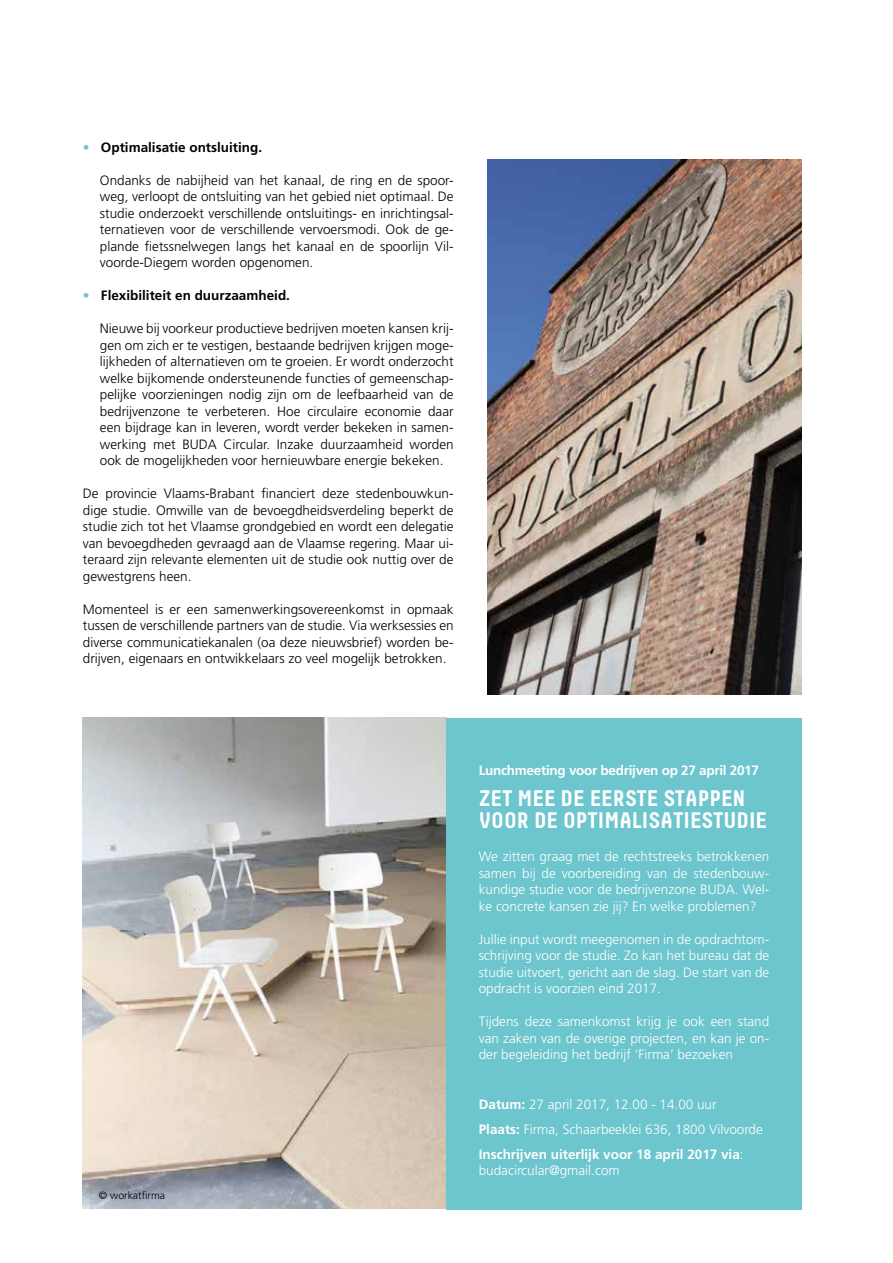
<style>
.page{position:relative;width:893px;height:1263px;background:#fff}
.page>*{position:absolute;margin:0;border:0;box-sizing:border-box;transform-origin:0 0}
.t1{font:700 22.5px/22.5px "Decima";color:#fff}
.t2{font:300 13.5px/16.5px "Frutiger";color:#000;text-align:justify}
.t3{font:300 13.5px/16.5px "Frutiger";color:#fff;text-align:justify}
.t4{font:700 13.5px "Frutiger";color:#000}
.t5{font:700 13.5px "Frutiger";letter-spacing:-.02em;color:#fff}
.t6{font:300 10.5px "Frutiger";color:#000}
.s1{font-weight:300;color:#6dc5ce}
.s2{font-weight:700}
</style>
<div class="page">
<img style="left:83px;top:718px;width:363px;height:491px">
<img style="left:488px;top:159px;width:313px;height:535px">
<div style="left:446px;top:718px;width:355px;height:491px;background:#6dc5ce"></div>
<p class="t4" style="left:83px;top:139px;width:181px"><span class="s1">•</span> Optimalisatie ontsluiting.</p>
<p class="t2" style="left:100px;top:172px;width:355px">Ondanks de nabijheid van het kanaal, de ring en de spoor&shy;weg, verloopt de ontsluiting van het gebied niet optimaal. De studie onderzoekt verschillende ontsluitings- en inrichtingsal&shy;ternatieven voor de verschillende vervoersmodi. Ook de ge&shy;plande fietssnelwegen langs het kanaal en de spoorlijn Vil&shy;voorde-Diegem worden opgenomen.</p>
<p class="t4" style="left:83px;top:288px;width:209px"><span class="s1">•</span> Flexibiliteit en duurzaamheid.</p>
<p class="t2" style="left:100px;top:321px;width:355px">Nieuwe bij voorkeur productieve bedrijven moeten kansen krij&shy;gen om zich er te vestigen, bestaande bedrijven krijgen moge&shy;lijkheden of alternatieven om te groeien. Er wordt onderzocht welke bijkomende ondersteunende functies of gemeenschap&shy;pelijke voorzieningen nodig zijn om de leefbaarheid van de bedrijvenzone te verbeteren. Hoe circulaire economie daar een bijdrage kan in leveren, wordt verder bekeken in samen&shy;werking met BUDA Circular. Inzake duurzaamheid worden ook de mogelijkheden voor hernieuwbare energie bekeken.</p>
<p class="t2" style="left:83px;top:486px;width:372px">De provincie Vlaams-Brabant financiert deze stedenbouwkun&shy;dige studie. Omwille van de bevoegdheidsverdeling beperkt de studie zich tot het Vlaamse grondgebied en wordt een delegatie van bevoegdheden gevraagd aan de Vlaamse regering. Maar ui&shy;teraard zijn relevante elementen uit de studie ook nuttig over de gewestgrens heen.</p>
<p class="t2" style="left:83px;top:601px;width:372px">Momenteel is er een samenwerkingsovereenkomst in opmaak tussen de verschillende partners van de studie. Via werksessies en diverse communicatiekanalen (oa deze nieuwsbrief) worden be&shy;drijven, eigenaars en ontwikkelaars zo veel mogelijk betrokken.</p>
<p class="t6" style="left:99px;top:1189px;width:68px">© workatfirma</p>
<p class="t5" style="left:479px;top:762px;width:282px">Lunchmeeting voor bedrijven op 27 april 2017</p>
<h1 class="t1" style="left:479px;top:786px;width:290px">ZET MEE DE EERSTE STAPPEN<br>VOOR DE OPTIMALISATIESTUDIE</h1>
<p class="t3" style="left:479px;top:849px;width:292px">We zitten graag met de rechtstreeks betrokkenen samen bij de voorbereiding van de stedenbouw&shy;kundige studie voor de bedrijvenzone BUDA. Wel&shy;ke concrete kansen zie jij? En welke problemen?</p>
<p class="t3" style="left:479px;top:931px;width:292px">Jullie input wordt meegenomen in de opdrachtom&shy;schrijving voor de studie. Zo kan het bureau dat de studie uitvoert, gericht aan de slag. De start van de opdracht is voorzien eind 2017.</p>
<p class="t3" style="left:479px;top:1014px;width:292px">Tijdens deze samenkomst krijg je ook een stand van zaken van de overige projecten, en kan je on&shy;der begeleiding het bedrijf ‘Firma’ bezoeken</p>
<p class="t3" style="left:479px;top:1092px;width:286px;line-height:25px;text-align:left"><span class="s2">Datum:</span> 27 april 2017, 12.00 - 14.00 uur<br><span class="s2">Plaats:</span> Firma, Schaarbeeklei 636, 1800 Vilvoorde<br><span class="s2">Inschrijven uiterlijk voor 18 april 2017 via</span>:</p>
<p class="t3" style="left:479px;top:1163px;width:143px">budacircular@gmail.com</p>
</div>
